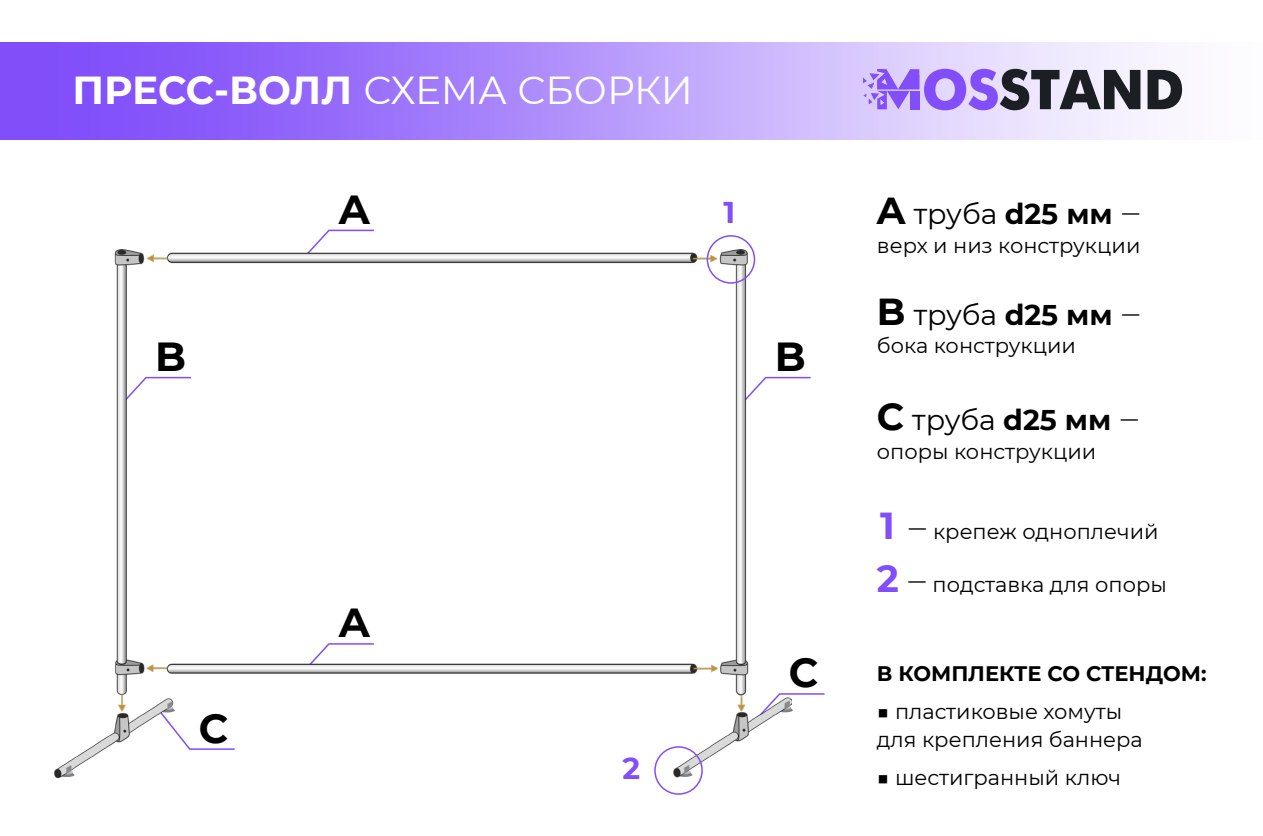
<style>
.page{position:relative;width:1263px;height:836px;background:#fff}
.page>*{position:absolute;margin:0;border:0;box-sizing:border-box;transform-origin:0 0}
.t1{font:700 40.5px "Montserrat";color:#000}
.t2{font:39px "Montserrat";color:#fff}
.t3{font:700 30px "Montserrat";color:#814efa}
.t4{font:28.5px "Montserrat";letter-spacing:-.005em;color:#000}
.t5{font:21px/28.5px "Montserrat";color:#000}
.t6{font:700 21px "Montserrat";color:#000}
.s1{font-weight:700}
.s2{font-weight:700;font-size:37.5px}
.s3{font-weight:700;font-size:37.5px;color:#814efa}
.s4{font-size:28.5px}
</style>
<div class="page">
<div style="left:0;top:43px;width:1263px;height:96px;background:linear-gradient(to right,#743cf9,#fffffe)"></div>
<svg style="left:1147px;top:70px;width:35px;height:39px"></svg>
<svg style="left:863px;top:69px;width:277px;height:41px;background:#907fbc"></svg>
<svg style="left:311px;top:229px;width:63px;height:20px"></svg>
<svg style="left:792px;top:376px;width:19px;height:3px"></svg>
<img style="left:54px;top:249px;width:738px;height:529px">
<div style="left:654px;top:746px;width:49px;height:49px;border:2px solid #814efa;border-radius:50%"></div>
<div style="left:707px;top:235px;width:48px;height:49px;border:2px solid #814efa;border-radius:50%"></div>
<svg style="left:677px;top:765px;width:15px;height:12px"></svg>
<svg style="left:756px;top:692px;width:69px;height:27px"></svg>
<svg style="left:59px;top:765px;width:16px;height:12px"></svg>
<svg style="left:157px;top:701px;width:79px;height:49px"></svg>
<h2 class="t2" style="left:73px;top:63px;width:622px"><span class="s1">ПРЕСС-ВОЛЛ</span> СХЕМА СБОРКИ</h2>
<h1 class="t1" style="left:338px;top:180px;width:34px">А</h1>
<h3 class="t3" style="left:724px;top:191px;width:13px">1</h3>
<h1 class="t1" style="left:155px;top:327px;width:32px">B</h1>
<h1 class="t1" style="left:775px;top:327px;width:32px">B</h1>
<h1 class="t1" style="left:199px;top:699px;width:31px">C</h1>
<h1 class="t1" style="left:338px;top:594px;width:34px">А</h1>
<h3 class="t3" style="left:623px;top:747px;width:19px">2</h3>
<h1 class="t1" style="left:789px;top:644px;width:31px">C</h1>
<h3 class="t4" style="left:877px;top:194px;width:265px"><span class="s2">A</span> труба <span class="s1">d25 мм</span> ‒</h3>
<p class="t5" style="left:877px;top:230px;width:265px">верх и низ конструкции</p>
<h3 class="t4" style="left:877px;top:295px;width:265px"><span class="s2">B</span> труба <span class="s1">d25 мм</span> ‒</h3>
<p class="t5" style="left:877px;top:331px;width:201px">бока конструкции</p>
<h3 class="t4" style="left:877px;top:400px;width:264px"><span class="s2">С</span> труба <span class="s1">d25 мм</span> ‒</h3>
<p class="t5" style="left:877px;top:436px;width:221px">опоры конструкции</p>
<p class="t5" style="left:880px;top:517px;width:280px"><span class="s3">1</span> <span class="s4">‒</span> крепеж одноплечий</p>
<p class="t5" style="left:877px;top:569px;width:291px"><span class="s3">2</span> <span class="s4">‒</span> подставка для опоры</p>
<p class="t6" style="left:877px;top:658px;width:331px">В КОМПЛЕКТЕ СО СТЕНДОМ:</p>
<p class="t5" style="left:877px;top:696px;width:267px">■ пластиковые хомуты для крепления баннера</p>
<p class="t5" style="left:877px;top:762px;width:246px">■ шестигранный ключ</p>
</div>
